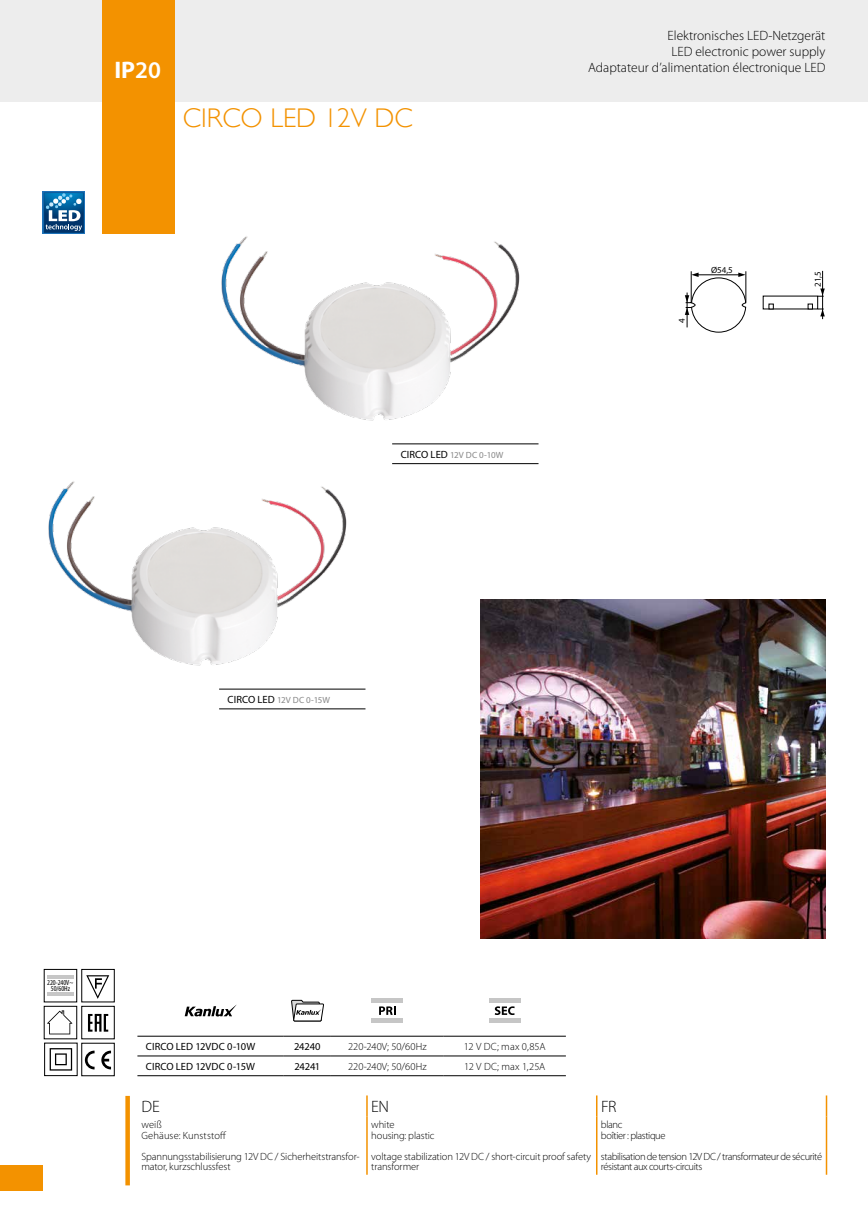
<style>
.page{position:relative;width:868px;height:1212px;background:#fff}
.page>*{position:absolute;margin:0;border:0;box-sizing:border-box;transform-origin:0 0}
.t1{font:300 27px "Gill Sans";color:#f39200}
.t2{font:700 24px "Myriad Pro";color:#fff}
.t3{font:300 16.5px "Myriad Pro";color:#000}
.t4{font:300 13.5px/16.2px "Myriad Pro";color:#000;text-align:right}
.t5{font:300 10.5px/10.5px "Myriad Pro";letter-spacing:-.015em;color:#000}
.t6{font:300 10.5px/10.5px "Myriad Pro";letter-spacing:-.04em;color:#000}
.t7{font:10.5px "Myriad Pro";letter-spacing:.005em;color:#000}
.t8{font:300 10.5px "Myriad Pro";letter-spacing:.01em;color:#000}
.t9{font:300 10.5px/10.5px "Myriad Pro";letter-spacing:.005em;color:#000}
.t10{font:300 10.5px "Myriad Pro";letter-spacing:.015em;color:#000}
.t11{font:9px "Myriad Pro";color:#878787}
.t12{font:9px "Myriad Pro";color:#000}
.t13{font:condensed 7.5px/6.3px "Myriad Pro";letter-spacing:-.01em;color:#000;text-align:center}
.s1{font-weight:600}
.s2{font-size:10.5px;color:#000}
</style>
<div class="page">
<div style="left:0;top:0;width:867px;height:102px;background:#ededed"></div>
<div style="left:0;top:1165px;width:43px;height:26px;background:#f39200"></div>
<div style="left:102px;top:0;width:72px;height:234px;background:#f39200"></div>
<div style="left:43px;top:191px;width:42px;height:43px;background:#0f5d9e"></div>
<svg style="left:44px;top:193px;width:40px;height:40px;background:#407ba7"></svg>
<div style="left:125px;top:1096px;width:5px;height:89px;background:#f39200"></div>
<svg style="left:331px;top:1055px;width:235px;height:1px"></svg>
<hr style="left:137px;top:1036px;width:147px;height:1px;background:#000">
<hr style="left:284px;top:1036px;width:47px;height:1px;background:#000">
<hr style="left:331px;top:1036px;width:112px;height:1px;background:#000">
<hr style="left:443px;top:1036px;width:123px;height:1px;background:#000">
<hr style="left:137px;top:1056px;width:147px;height:1px;background:#000">
<hr style="left:284px;top:1056px;width:47px;height:1px;background:#000">
<hr style="left:331px;top:1056px;width:112px;height:1px;background:#000">
<hr style="left:443px;top:1056px;width:123px;height:1px;background:#000">
<hr style="left:137px;top:1075px;width:147px;height:1px;background:#000">
<hr style="left:284px;top:1075px;width:47px;height:1px;background:#000">
<hr style="left:331px;top:1075px;width:112px;height:1px;background:#000">
<hr style="left:443px;top:1075px;width:123px;height:1px;background:#000">
<svg style="left:185px;top:1005px;width:51px;height:11px"></svg>
<svg style="left:291px;top:1000px;width:33px;height:21px"></svg>
<div style="left:372px;top:998px;width:31px;height:5px;background:#c6c6c6"></div>
<div style="left:372px;top:1018px;width:31px;height:5px;background:#c6c6c6"></div>
<svg style="left:379px;top:1006px;width:16px;height:9px"></svg>
<div style="left:489px;top:998px;width:31px;height:5px;background:#c6c6c6"></div>
<div style="left:489px;top:1018px;width:31px;height:5px;background:#c6c6c6"></div>
<svg style="left:494px;top:1006px;width:20px;height:9px"></svg>
<hr style="left:47px;top:975px;width:27px;height:4px;background:#c6c6c6">
<hr style="left:47px;top:992px;width:27px;height:4px;background:#c6c6c6">
<svg style="left:47px;top:1010px;width:25px;height:24px"></svg>
<svg style="left:50px;top:1048px;width:22px;height:22px"></svg>
<div style="left:44px;top:1043px;width:33px;height:33px;border:1px solid #000"></div>
<svg style="left:86px;top:975px;width:23px;height:24px"></svg>
<svg style="left:85px;top:1050px;width:9px;height:19px"></svg>
<svg style="left:101px;top:1050px;width:10px;height:19px"></svg>
<svg style="left:88px;top:1014px;width:20px;height:18px"></svg>
<img style="left:221px;top:236px;width:318px;height:229px">
<img style="left:48px;top:421px;width:334px;height:289px">
<hr style="left:392px;top:444px;width:146px;height:1px;background:#000">
<hr style="left:392px;top:463px;width:146px;height:1px;background:#000">
<hr style="left:219px;top:689px;width:146px;height:1px;background:#000">
<hr style="left:219px;top:709px;width:146px;height:1px;background:#000">
<hr style="left:690px;top:271px;width:1px;height:32px;background:#000">
<hr style="left:745px;top:271px;width:1px;height:32px;background:#000">
<svg style="left:684px;top:273px;width:62px;height:60px"></svg>
<svg style="left:768px;top:304px;width:5px;height:5px"></svg>
<hr style="left:822px;top:271px;width:1px;height:48px;background:#000">
<svg style="left:807px;top:304px;width:17px;height:12px"></svg>
<svg style="left:817px;top:288px;width:7px;height:9px"></svg>
<img style="left:480px;top:600px;width:345px;height:338px">
<svg style="left:366px;top:1095px;width:1px;height:21px"></svg>
<hr style="left:366px;top:1116px;width:1px;height:59px;background:#f39200">
<svg style="left:596px;top:1095px;width:1px;height:21px"></svg>
<hr style="left:825px;top:1095px;width:2px;height:21px;background:#f39200">
<hr style="left:596px;top:1116px;width:1px;height:59px;background:#f39200">
<hr style="left:825px;top:1116px;width:2px;height:59px;background:#f39200">
<h2 class="t2" style="left:114px;top:54px;width:48px">IP<span class="s1">20</span></h2>
<h1 class="t1" style="left:183px;top:102px;width:231px">CIRCO LED 12V DC</h1>
<p class="t11" style="left:400px;top:449px;width:104px"><span class="s2">CIRCO LED</span> 12V DC 0-10W</p>
<p class="t4" style="left:588px;top:27px;width:239px">Elektronisches LED-Netzgerät<br>LED electronic power supply<br>Adaptateur d’alimentation électronique LED</p>
<p class="t12" style="left:676px;top:323px;width:6px;rotate:-90deg">4</p>
<p class="t12" style="left:711px;top:265px;width:23px">Ø54,5</p>
<p class="t12" style="left:812px;top:287px;width:17px;rotate:-90deg">21,5</p>
<p class="t11" style="left:227px;top:694px;width:104px"><span class="s2">CIRCO LED</span> 12V DC 0-15W</p>
<p class="t13" style="left:47px;top:979px;width:28px">220-240V~<br>50/60Hz</p>
<p class="t7" style="left:146px;top:1040px;width:111px">CIRCO LED 12VDC 0-10W</p>
<p class="t7" style="left:294px;top:1040px;width:28px">24240</p>
<p class="t8" style="left:348px;top:1040px;width:80px">220-240V; 50/60Hz</p>
<p class="t8" style="left:464px;top:1040px;width:83px">12 V DC; max 0,85A</p>
<p class="t7" style="left:146px;top:1060px;width:111px">CIRCO LED 12VDC 0-15W</p>
<p class="t7" style="left:294px;top:1060px;width:27px">24241</p>
<p class="t8" style="left:348px;top:1060px;width:80px">220-240V; 50/60Hz</p>
<p class="t10" style="left:464px;top:1060px;width:83px">12 V DC; max 1,25A</p>
<h3 class="t3" style="left:141px;top:1097px;width:20px">DE</h3>
<h3 class="t3" style="left:371px;top:1097px;width:19px">EN</h3>
<h3 class="t3" style="left:601px;top:1097px;width:17px">FR</h3>
<p class="t9" style="left:141px;top:1119px;width:86px">weiß<br>Gehäuse: Kunststoff</p>
<p class="t5" style="left:141px;top:1151px;width:219px">Spannungsstabilisierung 12V DC / Sicherheitstransfor&shy;mator, kurzschlussfest</p>
<p class="t5" style="left:371px;top:1119px;width:65px">white<br>housing: plastic</p>
<p class="t5" style="left:371px;top:1151px;width:221px">voltage stabilization 12V DC / short-circuit proof safety transformer</p>
<p class="t6" style="left:601px;top:1119px;width:66px">blanc<br>boîtier : plastique</p>
<p class="t6" style="left:601px;top:1151px;width:222px">stabilisation de tension 12V DC / transformateur de sécurité résistant aux courts-circuits</p>
</div>
